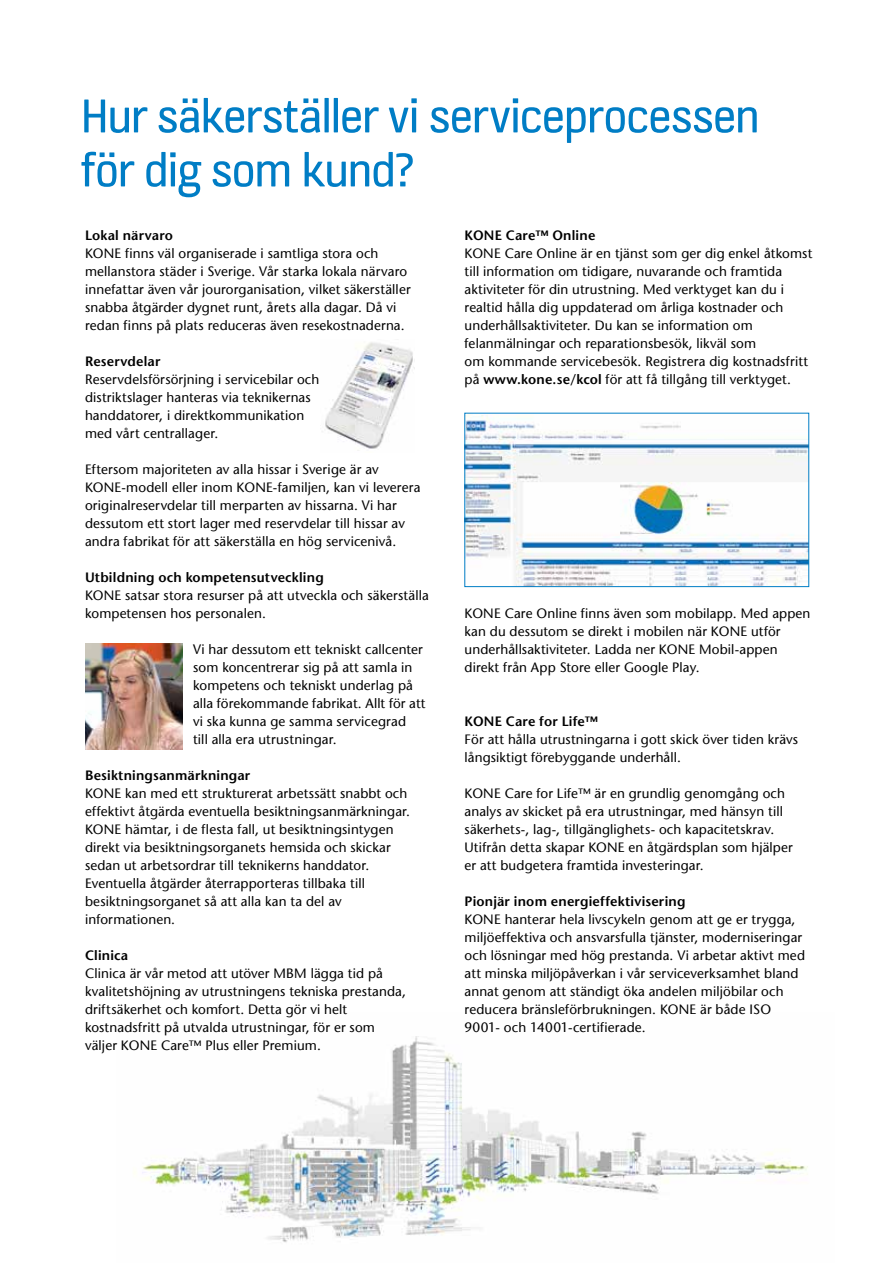
<style>
.page{position:relative;width:893px;height:1263px;background:#fff}
.page>*{position:absolute;margin:0;border:0;box-sizing:border-box;transform-origin:0 0}
.t1{font:51px/54px "KONE Information";letter-spacing:-.03em;color:#007dc5}
.t2{font:13.5px/18px "Stone Sans";letter-spacing:.01em;color:#000}
.t3{font:600 13.5px "Stone Sans";letter-spacing:.015em;color:#000}
.s1{font-weight:600}
</style>
<div class="page">
<img style="left:134px;top:1036px;width:674px;height:207px">
<img style="left:322px;top:342px;width:92px;height:109px">
<img style="left:85px;top:644px;width:97px;height:105px">
<img style="left:467px;top:415px;width:340px;height:170px">
<div style="left:465px;top:413px;width:344px;height:174px;border:1px solid #007dc5"></div>
<h1 class="t1" style="left:81px;top:87px;width:681px">Hur säkerställer vi serviceprocessen för dig som kund?</h1>
<p class="t3" style="left:85px;top:227px;width:89px">Lokal närvaro</p>
<p class="t2" style="left:85px;top:244px;width:327px">KONE finns väl organiserade i samtliga stora och mellanstora städer i Sverige. Vår starka lokala närvaro innefattar även vår jourorganisation, vilket säkerställer snabba åtgärder dygnet runt, årets alla dagar. Då vi redan finns på plats reduceras även resekostnaderna.</p>
<p class="t3" style="left:85px;top:353px;width:77px">Reservdelar</p>
<p class="t2" style="left:85px;top:370px;width:236px">Reservdelsförsörjning i servicebilar och distriktslager hanteras via teknikernas handdatorer, i direktkommunikation med vårt centrallager.</p>
<p class="t2" style="left:85px;top:460px;width:337px">Eftersom majoriteten av alla hissar i Sverige är av KONE-modell eller inom KONE-familjen, kan vi leverera originalreservdelar till merparten av hissarna. Vi har dessutom ett stort lager med reservdelar till hissar av andra fabrikat för att säkerställa en hög servicenivå.</p>
<p class="t3" style="left:85px;top:569px;width:240px">Utbildning och kompetensutveckling</p>
<p class="t2" style="left:85px;top:586px;width:345px">KONE satsar stora resurser på att utveckla och säkerställa kompetensen hos personalen.</p>
<p class="t2" style="left:193px;top:640px;width:234px">Vi har dessutom ett tekniskt callcenter som koncentrerar sig på att samla in kompetens och tekniskt underlag på alla förekommande fabrikat. Allt för att vi ska kunna ge samma servicegrad<br>till alla era utrustningar.</p>
<p class="t3" style="left:85px;top:767px;width:167px">Besiktningsanmärkningar</p>
<p class="t2" style="left:85px;top:784px;width:327px">KONE kan med ett strukturerat arbetssätt snabbt och effektivt åtgärda eventuella besiktningsanmärkningar.<br>KONE hämtar, i de flesta fall, ut besiktningsintygen direkt via besiktningsorganets hemsida och skickar sedan ut arbetsordrar till teknikerns handdator.<br>Eventuella åtgärder återrapporteras tillbaka till besiktningsorganet så att alla kan ta del av informationen.</p>
<p class="t3" style="left:85px;top:947px;width:45px">Clinica</p>
<p class="t2" style="left:85px;top:964px;width:322px">Clinica är vår metod att utöver MBM lägga tid på kvalitetshöjning av utrustningens tekniska prestanda, driftsäkerhet och komfort. Detta gör vi helt kostnadsfritt på utvalda utrustningar, för er som väljer KONE Care™ Plus eller Premium.</p>
<p class="t3" style="left:465px;top:227px;width:132px">KONE Care™ Online</p>
<p class="t2" style="left:465px;top:244px;width:349px">KONE Care Online är en tjänst som ger dig enkel åtkomst till information om tidigare, nuvarande och framtida aktiviteter för din utrustning. Med verktyget kan du i realtid hålla dig uppdaterad om årliga kostnader och underhållsaktiviteter. Du kan se information om felanmälningar och reparationsbesök, likväl som<br>om kommande servicebesök. Registrera dig kostnadsfritt på <span class="s1">www.kone.se/kcol</span> för att få tillgång till verktyget.</p>
<p class="t2" style="left:465px;top:604px;width:347px">KONE Care Online finns även som mobilapp. Med appen kan du dessutom se direkt i mobilen när KONE utför underhållsaktiviteter. Ladda ner KONE Mobil-appen direkt från App Store eller Google Play.</p>
<p class="t3" style="left:465px;top:713px;width:135px">KONE Care for Life™</p>
<p class="t2" style="left:465px;top:730px;width:335px">För att hålla utrustningarna i gott skick över tiden krävs långsiktigt förebyggande underhåll.</p>
<p class="t2" style="left:465px;top:784px;width:330px">KONE Care for Life™ är en grundlig genomgång och analys av skicket på era utrustningar, med hänsyn till säkerhets-, lag-, tillgänglighets- och kapacitetskrav.<br>Utifrån detta skapar KONE en åtgärdsplan som hjälper er att budgetera framtida investeringar.</p>
<p class="t3" style="left:465px;top:893px;width:222px">Pionjär inom energieffektivisering</p>
<p class="t2" style="left:465px;top:910px;width:342px">KONE hanterar hela livscykeln genom att ge er trygga, miljöeffektiva och ansvarsfulla tjänster, moderniseringar och lösningar med hög prestanda. Vi arbetar aktivt med att minska miljöpåverkan i vår serviceverksamhet bland annat genom att ständigt öka andelen miljöbilar och reducera bränsleförbrukningen. KONE är både ISO 9001- och 14001-certifierade.</p>
</div>
